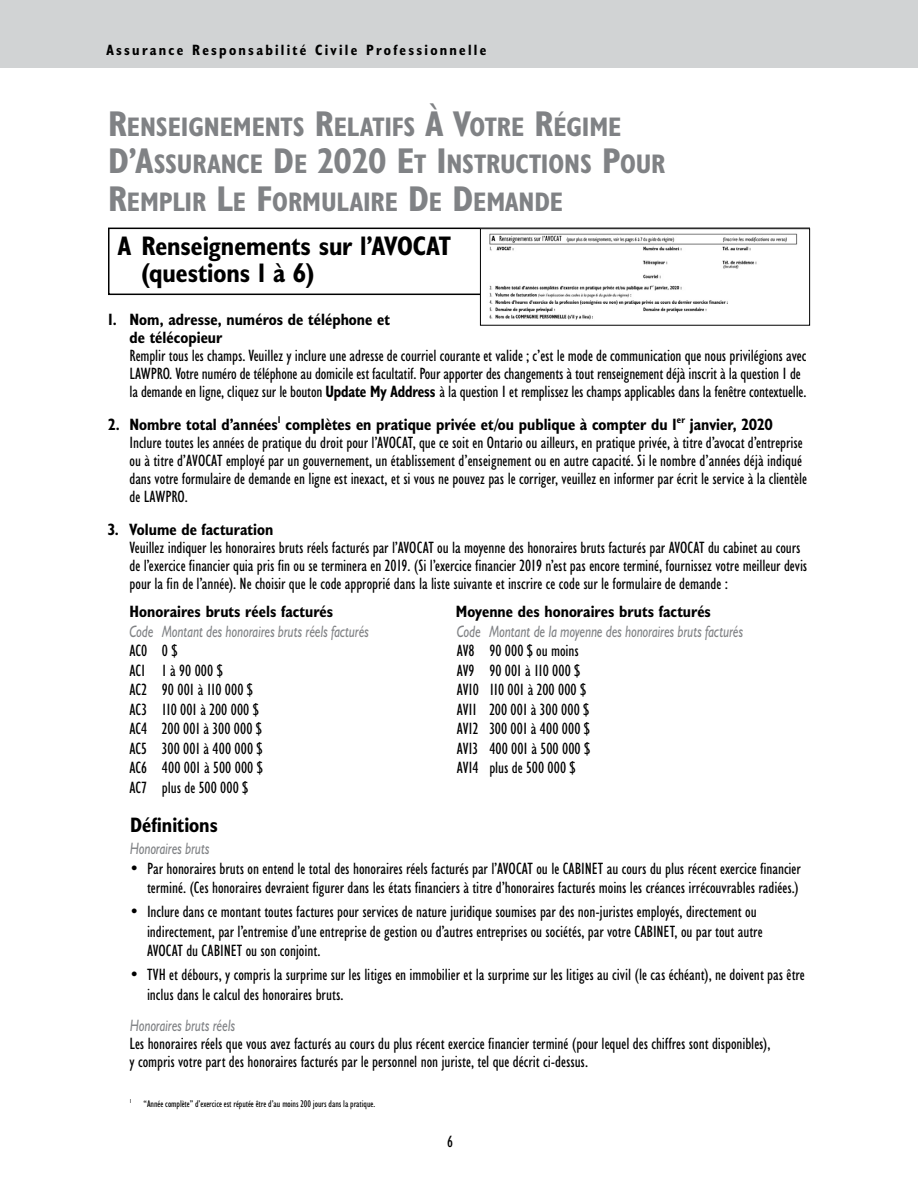
<style>
.page{position:relative;width:918px;height:1188px;background:#fff}
.page>*{position:absolute;margin:0;border:0;box-sizing:border-box;transform-origin:0 0}
.Head_A-FR{font:700 condensed 27px/37.5px "Humanist 521 BT";letter-spacing:-.005em;color:#808285}
.Head_A2{font:700 condensed 27px/27px "Humanist 521 BT";letter-spacing:-.005em;color:#000}
.Head_D{font:700 condensed 21px "Humanist 521 BT";color:#000}
.Answers{font:condensed 16.5px/18px "Humanist 521 BT";letter-spacing:-.005em;color:#000}
.bullet__2{font:condensed 16.5px/19.5px "Humanist 521 BT";color:#000}
.body_text{font:condensed 16.5px "Humanist 521 BT";color:#000}
.Questions{font:700 condensed 16.5px/18px "Humanist 521 BT";color:#000}
.body_text-2{font:italic 16.5px "Humanist 521 BT";color:#808285;scale:.75 1}
.body_text-3{font:700 condensed 16.5px "Humanist 521 BT";color:#000}
.Head_E{font:italic 16.5px "Humanist 521 BT";color:#808285;scale:.75 1}
.Top_BAR{font:700 condensed 15px "Humanist 521 BT";letter-spacing:.15em;color:#000}
.Footnote{font:condensed 9.75px "Humanist 521 BT";letter-spacing:-.005em;color:#000}
.s1{font-size:36px}
.s2{font-style:inherit}
.s3{font-weight:700}
</style>
<div class="page">
<div style="left:0;top:0;width:918px;height:68px;background:#d1d3d4"></div>
<div style="left:108px;top:228px;width:702px;height:67px;border:2px solid #000"></div>
<div style="left:480px;top:229px;width:330px;height:96px;background:#fff"></div>
<img style="left:489px;top:233px;width:309px;height:87px">
<div style="left:480px;top:228px;width:330px;height:98px;border:1px solid #000"></div>
<p class="Top_BAR" style="left:106px;top:41px;width:381px">Assurance Responsabilité Civile Professionnelle</p>
<p class="Head_A-FR" style="left:108px;top:107px;width:559px"><span class="s1">R</span>ENSEIGNEMENTS <span class="s1">R</span>ELATIFS <span class="s1">À V</span>OTRE <span class="s1">R</span>ÉGIME<br><span class="s1">D’A</span>SSURANCE <span class="s1">D</span>E <span class="s1">2020 E</span>T <span class="s1">I</span> NSTRUCTIONS <span class="s1">P</span>OUR<br><span class="s1">R</span>EMPLIR <span class="s1">L</span>E <span class="s1">F</span>ORMULAIRE <span class="s1">D</span>E <span class="s1">D</span>EMANDE</p>
<p class="Head_A2" style="left:142px;top:232px;width:311px;text-indent:-24px">A Renseignements sur l’AVOCAT (questions 1 à 6)</p>
<p class="Questions" style="left:129px;top:310px;width:262px;text-indent:-21px">1. Nom, adresse, numéros de téléphone et de télécopieur</p>
<p class="Answers" style="left:129px;top:346px;width:679px">Remplir tous les champs. Veuillez y inclure une adresse de courriel courante et valide ; c’est le mode de communication que nous privilégions avec<br><span class="s2">LAWPRO</span>. Votre numéro de téléphone au domicile est facultatif. Pour apporter des changements à tout renseignement déjà inscrit à la question 1 de la demande en ligne, cliquez sur le bouton <span class="s3">Update My Address</span> à la question 1 et remplissez les champs applicables dans la fenêtre contextuelle.</p>
<p class="Questions" style="left:108px;top:415px;width:667px">2. Nombre total d’années<sup>1</sup> complètes en pratique privée et/ou publique à compter du 1<sup>er</sup> janvier, 2020</p>
<p class="Answers" style="left:129px;top:433px;width:679px">Inclure toutes les années de pratique du droit pour l’AVOCAT, que ce soit en Ontario ou ailleurs, en pratique privée, à titre d’avocat d’entreprise ou à titre d’AVOCAT employé par un gouvernement, un établissement d’enseignement ou en autre capacité. Si le nombre d’années déjà indiqué dans votre formulaire de demande en ligne est inexact, et si vous ne pouvez pas le corriger, veuillez en informer par écrit le service à la clientèle de <span class="s2">LAWPRO</span>.</p>
<p class="Questions" style="left:108px;top:520px;width:167px">3. Volume de facturation</p>
<p class="Answers" style="left:129px;top:538px;width:679px">Veuillez indiquer les honoraires bruts réels facturés par l’AVOCAT ou la moyenne des honoraires bruts facturés par AVOCAT du cabinet au cours de l’exercice financier quia pris fin ou se terminera en 2019. (Si l’exercice financier 2019 n’est pas encore terminé, fournissez votre meilleur devis pour la fin de l’année). Ne choisir que le code approprié dans la liste suivante et inscrire ce code sur le formulaire de demande :</p>
<p class="body_text-3" style="left:129px;top:601px;width:205px">Honoraires bruts réels facturés</p>
<p class="body_text-3" style="left:456px;top:601px;width:257px">Moyenne des honoraires bruts facturés</p>
<p class="body_text-2" style="left:129px;top:621px;width:321px">Code Montant des honoraires bruts réels facturés</p>
<p class="body_text-2" style="left:457px;top:621px;width:383px">Code Montant de la moyenne des honoraires bruts facturés</p>
<p class="body_text" style="left:129px;top:641px;width:50px">AC0 0 $</p>
<p class="body_text" style="left:457px;top:641px;width:124px">AV8 90 000 $ ou moins</p>
<p class="body_text" style="left:129px;top:661px;width:95px">AC1 1 à 90 000 $</p>
<p class="body_text" style="left:457px;top:661px;width:125px">AV9 90 001 à 110 000 $</p>
<p class="body_text" style="left:129px;top:680px;width:125px">AC2 90 001 à 110 000 $</p>
<p class="body_text" style="left:457px;top:680px;width:131px">AV10 110 001 à 200 000 $</p>
<p class="body_text" style="left:129px;top:700px;width:131px">AC3 110 001 à 200 000 $</p>
<p class="body_text" style="left:457px;top:700px;width:134px">AV11 200 001 à 300 000 $</p>
<p class="body_text" style="left:129px;top:719px;width:134px">AC4 200 001 à 300 000 $</p>
<p class="body_text" style="left:457px;top:719px;width:135px">AV12 300 001 à 400 000 $</p>
<p class="body_text" style="left:129px;top:739px;width:135px">AC5 300 001 à 400 000 $</p>
<p class="body_text" style="left:457px;top:739px;width:135px">AV13 400 001 à 500 000 $</p>
<p class="body_text" style="left:129px;top:758px;width:135px">AC6 400 001 à 500 000 $</p>
<p class="body_text" style="left:457px;top:758px;width:120px">AV14 plus de 500 000 $</p>
<p class="body_text" style="left:129px;top:778px;width:120px">AC7 plus de 500 000 $</p>
<p class="Head_D" style="left:130px;top:811px;width:89px">Définitions</p>
<p class="Head_E" style="left:130px;top:838px;width:108px">Honoraires bruts</p>
<p class="bullet__2" style="left:130px;top:858px;width:673px;text-align:right">• Par honoraires bruts on entend le total des honoraires réels facturés par l’AVOCAT ou le CABINET au cours du plus récent exercice financier terminé. (Ces honoraires devraient figurer dans les états financiers à titre d’honoraires facturés moins les créances irrécouvrables radiées.)</p>
<p class="bullet__2" style="left:147px;top:902px;width:617px;text-indent:-17px">• Inclure dans ce montant toutes factures pour services de nature juridique soumises par des non-juristes employés, directement ou indirectement, par l’entremise d’une entreprise de gestion ou d’autres entreprises ou sociétés, par votre CABINET, ou par tout autre<br>AVOCAT du CABINET ou son conjoint.</p>
<p class="bullet__2" style="left:147px;top:965px;width:659px;text-indent:-17px">• TVH et débours, y compris la surprime sur les litiges en immobilier et la surprime sur les litiges au civil (le cas échéant), ne doivent pas être inclus dans le calcul des honoraires bruts.</p>
<p class="Head_E" style="left:130px;top:1015px;width:142px">Honoraires bruts réels</p>
<p class="Answers" style="left:129px;top:1035px;width:642px">Les honoraires réels que vous avez facturés au cours du plus récent exercice financier terminé (pour lequel des chiffres sont disponibles), y compris votre part des honoraires facturés par le personnel non juriste, tel que décrit ci-dessus.</p>
<p class="Footnote" style="left:130px;top:1098px;width:247px"><sup>1</sup> “Année complète” d’exercice est réputée être d’au moins 200 jours dans la pratique.</p>
<p class="body_text" style="left:447px;top:1132px;width:7px">6</p>
</div>
